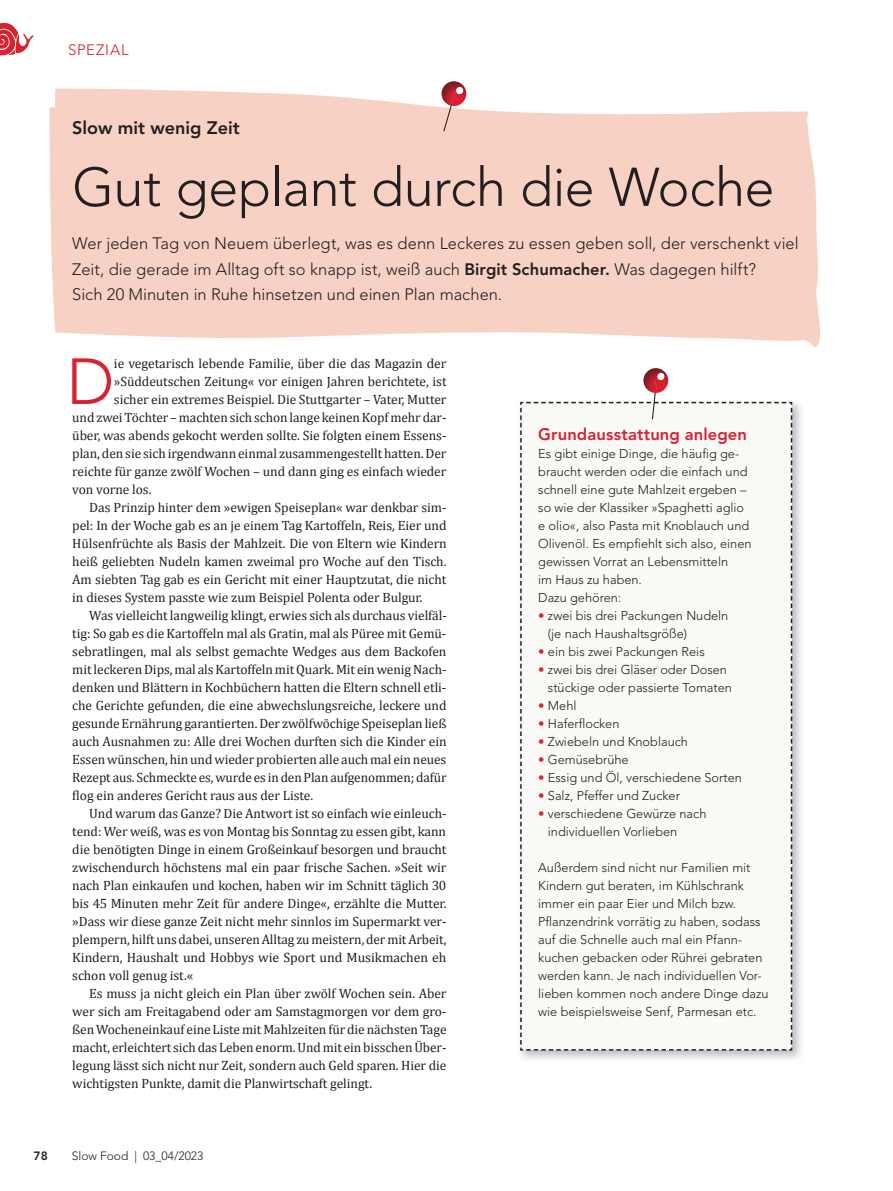
<style>
.page{position:relative;width:893px;height:1191px;background:#fff}
.page>*{position:absolute;margin:0;border:0;box-sizing:border-box;transform-origin:0 0}
.t1{font:300 64.35px "Avenir LT Std";color:#da2031}
.t2{font:300 54px "Avenir LT Std";letter-spacing:-.01em;color:#231f20}
.t3{font:800 18px "Avenir LT Std";color:#231f20}
.t4{font:300 16.5px/25.5px "Avenir LT Std";letter-spacing:.005em;color:#231f20}
.t5{font:800 16.5px "Avenir LT Std";letter-spacing:.01em;color:#da2031}
.t6{font:300 15px "Avenir LT Std";letter-spacing:.055em;color:#da2031}
.t7{font:13.5px "Cambria";letter-spacing:-.005em;color:#231f20}
.t8{font:300 12.75px/18px "Avenir LT Std";color:#231f20}
.t9{font:300 12px "Avenir LT Std";color:#231f20}
.t10{font:800 12px "Avenir LT Std";color:#231f20}
.s1{font-weight:800}
.s2{font-weight:800;color:#da2031}
</style>
<div class="page">
<svg style="left:0;top:23px;width:34px;height:33px"></svg>
<img style="left:520px;top:401px;width:281px;height:658px">
<svg style="left:50px;top:88px;width:770px;height:259px;background:#f7d5ca"></svg>
<img style="left:647px;top:368px;width:18px;height:4px">
<div style="left:520px;top:372px;width:272px;height:678px;background:#f9f9f6"></div>
<img style="left:441px;top:81px;width:25px;height:25px">
<svg style="left:443px;top:86px;width:21px;height:45px"></svg>
<p class="t6" style="left:68px;top:41px;width:62px">SPEZIAL</p>
<h3 class="t3" style="left:72px;top:117px;width:169px">Slow mit wenig Zeit</h3>
<h2 class="t2" style="left:72px;top:155px;width:704px">Gut geplant durch die Woche</h2>
<p class="t4" style="left:72px;top:231px;width:728px">Wer jeden Tag von Neuem überlegt, was es denn Leckeres zu essen geben soll, der verschenkt viel<br>Zeit, die gerade im Alltag oft so knapp ist, weiß auch <span class="s1">Birgit Schumacher.</span> Was dagegen hilft?<br>Sich 20 Minuten in Ruhe hinsetzen und einen Plan machen.</p>
<h1 class="t1" style="left:67px;top:344px;width:49px">D</h1>
<p class="t7" style="left:114px;top:355px;width:334px">ie vegetarisch lebende Familie, über die das Magazin der</p>
<p class="t7" style="left:114px;top:373px;width:334px">»Süddeutschen Zeitung« vor einigen Jahren berichtete, ist</p>
<p class="t7" style="left:114px;top:391px;width:334px">sicher ein extremes Beispiel. Die Stuttgarter – Vater, Mutter</p>
<p class="t7" style="left:72px;top:409px;width:376px">und zwei Töchter – machten sich schon lange keinen Kopf mehr dar-</p>
<p class="t7" style="left:72px;top:427px;width:376px">über, was abends gekocht werden sollte. Sie folgten einem Essens-</p>
<p class="t7" style="left:72px;top:445px;width:376px">plan, den sie sich irgendwann einmal zusammengestellt hatten. Der</p>
<p class="t7" style="left:72px;top:463px;width:376px">reichte für ganze zwölf Wochen – und dann ging es einfach wieder</p>
<p class="t7" style="left:72px;top:481px;width:81px">von vorne los.</p>
<p class="t7" style="left:89px;top:499px;width:359px">Das Prinzip hinter dem »ewigen Speiseplan« war denkbar sim-</p>
<p class="t7" style="left:72px;top:517px;width:376px">pel: In der Woche gab es an je einem Tag Kartoffeln, Reis, Eier und</p>
<p class="t7" style="left:72px;top:535px;width:376px">Hülsenfrüchte als Basis der Mahlzeit. Die von Eltern wie Kindern</p>
<p class="t7" style="left:72px;top:553px;width:376px">heiß geliebten Nudeln kamen zweimal pro Woche auf den Tisch.</p>
<p class="t7" style="left:72px;top:571px;width:376px">Am siebten Tag gab es ein Gericht mit einer Hauptzutat, die nicht</p>
<p class="t7" style="left:72px;top:589px;width:352px">in dieses System passte wie zum Beispiel Polenta oder Bulgur.</p>
<p class="t7" style="left:89px;top:607px;width:359px">Was vielleicht langweilig klingt, erwies sich als durchaus vielfäl-</p>
<p class="t7" style="left:72px;top:625px;width:376px">tig: So gab es die Kartoffeln mal als Gratin, mal als Püree mit Gemü-</p>
<p class="t7" style="left:72px;top:643px;width:376px">sebratlingen, mal als selbst gemachte Wedges aus dem Backofen</p>
<p class="t7" style="left:72px;top:661px;width:376px">mit leckeren Dips, mal als Kartoffeln mit Quark. Mit ein wenig Nach-</p>
<p class="t7" style="left:72px;top:679px;width:376px">denken und Blättern in Kochbüchern hatten die Eltern schnell etli-</p>
<p class="t7" style="left:72px;top:697px;width:376px">che Gerichte gefunden, die eine abwechslungsreiche, leckere und</p>
<p class="t7" style="left:72px;top:715px;width:376px">gesunde Ernährung garantierten. Der zwölfwöchige Speiseplan ließ</p>
<p class="t7" style="left:72px;top:733px;width:376px">auch Ausnahmen zu: Alle drei Wochen durften sich die Kinder ein</p>
<p class="t7" style="left:72px;top:751px;width:376px">Essen wünschen, hin und wieder probierten alle auch mal ein neues</p>
<p class="t7" style="left:72px;top:769px;width:376px">Rezept aus. Schmeckte es, wurde es in den Plan aufgenommen; dafür</p>
<p class="t7" style="left:72px;top:787px;width:242px">flog ein anderes Gericht raus aus der Liste.</p>
<p class="t7" style="left:89px;top:805px;width:359px">Und warum das Ganze? Die Antwort ist so einfach wie einleuch-</p>
<p class="t7" style="left:72px;top:823px;width:375px">tend: Wer weiß, was es von Montag bis Sonntag zu essen gibt, kann</p>
<p class="t7" style="left:72px;top:841px;width:376px">die benötigten Dinge in einem Großeinkauf besorgen und braucht</p>
<p class="t7" style="left:72px;top:859px;width:376px">zwischendurch höchstens mal ein paar frische Sachen. »Seit wir</p>
<p class="t7" style="left:72px;top:877px;width:376px">nach Plan einkaufen und kochen, haben wir im Schnitt täglich 30</p>
<p class="t7" style="left:72px;top:895px;width:376px">bis 45 Minuten mehr Zeit für andere Dinge«, erzählte die Mutter.</p>
<p class="t7" style="left:72px;top:913px;width:376px">»Dass wir diese ganze Zeit nicht mehr sinnlos im Supermarkt ver-</p>
<p class="t7" style="left:72px;top:931px;width:376px">plempern, hilft uns dabei, unseren Alltag zu meistern, der mit Arbeit,</p>
<p class="t7" style="left:72px;top:949px;width:376px">Kindern, Haushalt und Hobbys wie Sport und Musikmachen eh</p>
<p class="t7" style="left:72px;top:967px;width:123px">schon voll genug ist.«</p>
<p class="t7" style="left:89px;top:985px;width:359px">Es muss ja nicht gleich ein Plan über zwölf Wochen sein. Aber</p>
<p class="t7" style="left:72px;top:1003px;width:375px">wer sich am Freitagabend oder am Samstagmorgen vor dem gro-</p>
<p class="t7" style="left:72px;top:1021px;width:376px">ßen Wocheneinkauf eine Liste mit Mahlzeiten für die nächsten Tage</p>
<p class="t7" style="left:72px;top:1039px;width:376px">macht, erleichtert sich das Leben enorm. Und mit ein bisschen Über-</p>
<p class="t7" style="left:72px;top:1057px;width:376px">legung lässt sich nicht nur Zeit, sondern auch Geld sparen. Hier die</p>
<p class="t7" style="left:72px;top:1075px;width:301px">wichtigsten Punkte, damit die Planwirtschaft gelingt.</p>
<p class="t10" style="left:34px;top:1149px;width:16px">78</p>
<p class="t9" style="left:72px;top:1149px;width:133px">Slow Food | 03_04/2023</p>
<p class="t5" style="left:538px;top:424px;width:210px">Grundausstattung anlegen</p>
<p class="t8" style="left:538px;top:444px;width:215px">Es gibt einige Dinge, die häufig ge&shy;braucht werden oder die einfach und schnell eine gute Mahlzeit ergeben – so wie der Klassiker »Spaghetti aglio e olio«, also Pasta mit Knoblauch und<br>Olivenöl. Es empfiehlt sich also, einen gewissen Vorrat an Lebensmitteln<br>im Haus zu haben.<br>Dazu gehören:</p>
<p class="t8" style="left:548px;top:606px;width:182px;text-indent:-10px"><span class="s2">•</span> zwei bis drei Packungen Nudeln (je nach Haushaltsgröße)</p>
<p class="t8" style="left:538px;top:642px;width:168px"><span class="s2">•</span> ein bis zwei Packungen Reis</p>
<p class="t8" style="left:548px;top:660px;width:185px;text-indent:-10px"><span class="s2">•</span> zwei bis drei Gläser oder Dosen stückige oder passierte Tomaten</p>
<p class="t8" style="left:538px;top:696px;width:40px"><span class="s2">•</span> Mehl</p>
<p class="t8" style="left:538px;top:714px;width:83px"><span class="s2">•</span> Haferflocken</p>
<p class="t8" style="left:538px;top:733px;width:151px"><span class="s2">•</span> Zwiebeln und Knoblauch</p>
<p class="t8" style="left:538px;top:751px;width:92px"><span class="s2">•</span> Gemüsebrühe</p>
<p class="t8" style="left:538px;top:769px;width:205px"><span class="s2">•</span> Essig und Öl, verschiedene Sorten</p>
<p class="t8" style="left:538px;top:787px;width:143px"><span class="s2">•</span> Salz, Pfeffer und Zucker</p>
<p class="t8" style="left:548px;top:805px;width:160px;text-indent:-10px"><span class="s2">•</span> verschiedene Gewürze nach individuellen Vorlieben</p>
<p class="t8" style="left:538px;top:859px;width:232px">Außerdem sind nicht nur Familien mit Kindern gut beraten, im Kühlschrank immer ein paar Eier und Milch bzw.<br>Pflanzendrink vorrätig zu haben, sodass auf die Schnelle auch mal ein Pfann&shy;kuchen gebacken oder Rührei gebraten werden kann. Je nach individuellen Vor&shy;lieben kommen noch andere Dinge dazu wie beispielsweise Senf, Parmesan etc.</p>
</div>
